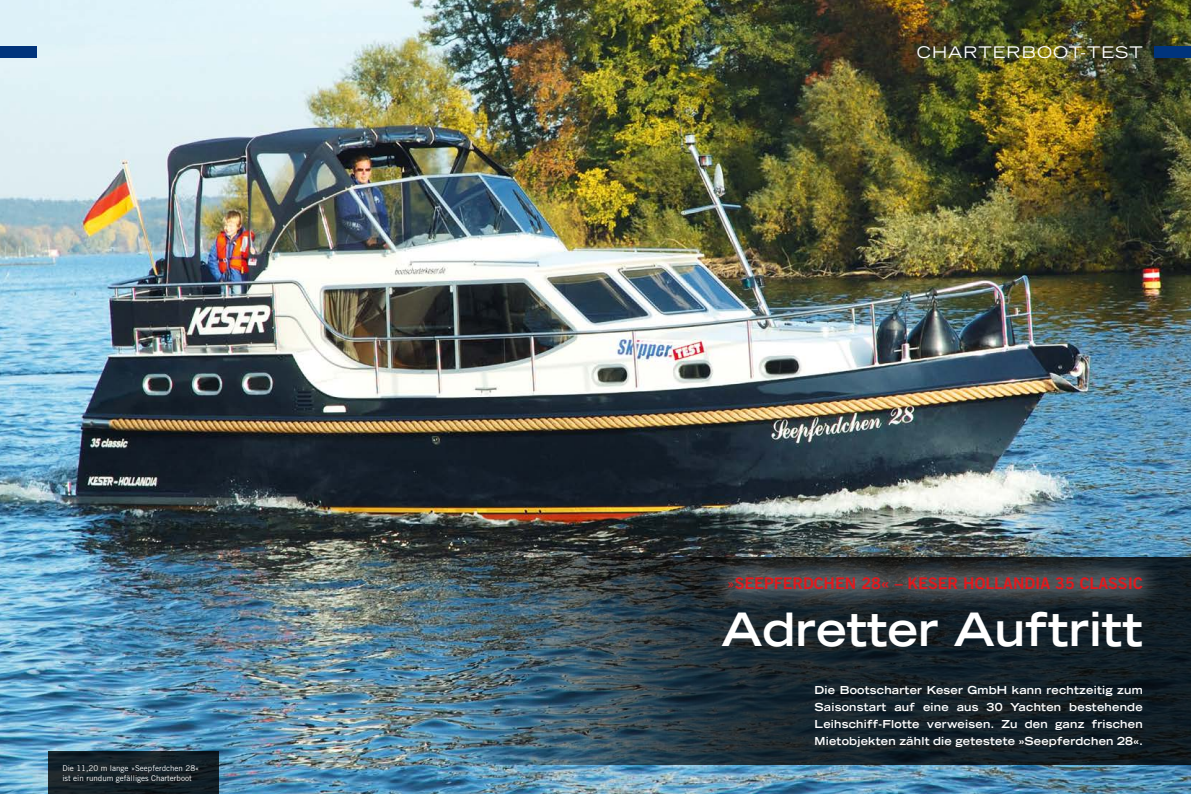
<style>
.page{position:relative;width:1191px;height:794px;background:#fff}
.page>*{position:absolute;margin:0;border:0;box-sizing:border-box;transform-origin:0 0}
.t1{font:700 expanded 46px "Trade Gothic LT Std";color:#fff}
.t2{font:16px "Trade Gothic LT Std Bd 2";color:#e1191d}
.t3{font:expanded 16px "Trade Gothic LT Std";letter-spacing:.07em;color:#fff}
.t4{font:700 expanded 11px/17px "Trade Gothic LT Std";letter-spacing:.02em;color:#fff;text-align:justify}
.t5{font:8px/10px "Trade Gothic LT Std";color:#fff}
.s1{font-family:"Trade Gothic LT Std"}
</style>
<div class="page">
<img style="left:0;top:0;width:1191px;height:794px">
<svg style="left:448px;top:557px;width:743px;height:207px;background:#24353f"></svg>
<div style="left:704px;top:552px;width:462px;height:61px;background:#fff;opacity:.4"></div>
<svg style="left:48px;top:751px;width:171px;height:43px;background:#141f26"></svg>
<div style="left:1154px;top:47px;width:37px;height:11px;background:#00347c"></div>
<div style="left:0;top:47px;width:37px;height:11px;background:#00347c"></div>
<p class="t5" style="left:62px;top:763px;width:138px">Die 11,20 m lange »Seepferdchen 28« ist ein rundum gefälliges Charterboot</p>
<h2 class="t3" style="left:916px;top:42px;width:228px">CHARTERBOOT-TEST</h2>
<h2 class="t2" style="left:726px;top:573px;width:417px"><span class="s1">»</span>SEEPFERDCHEN 28« – KESER HOLLANDIA 35 CLASSIC</h2>
<h1 class="t1" style="left:721px;top:599px;width:423px">Adretter Auftritt</h1>
<p class="t4" style="left:814px;top:681px;width:330px">Die Bootscharter Keser GmbH kann rechtzeitig zum Saisonstart auf eine aus 30 Yachten bestehende Leihschiff-Flotte verweisen. Zu den ganz frischen Mietobjekten zählt die getestete »Seepferdchen 28«.</p>
</div>
